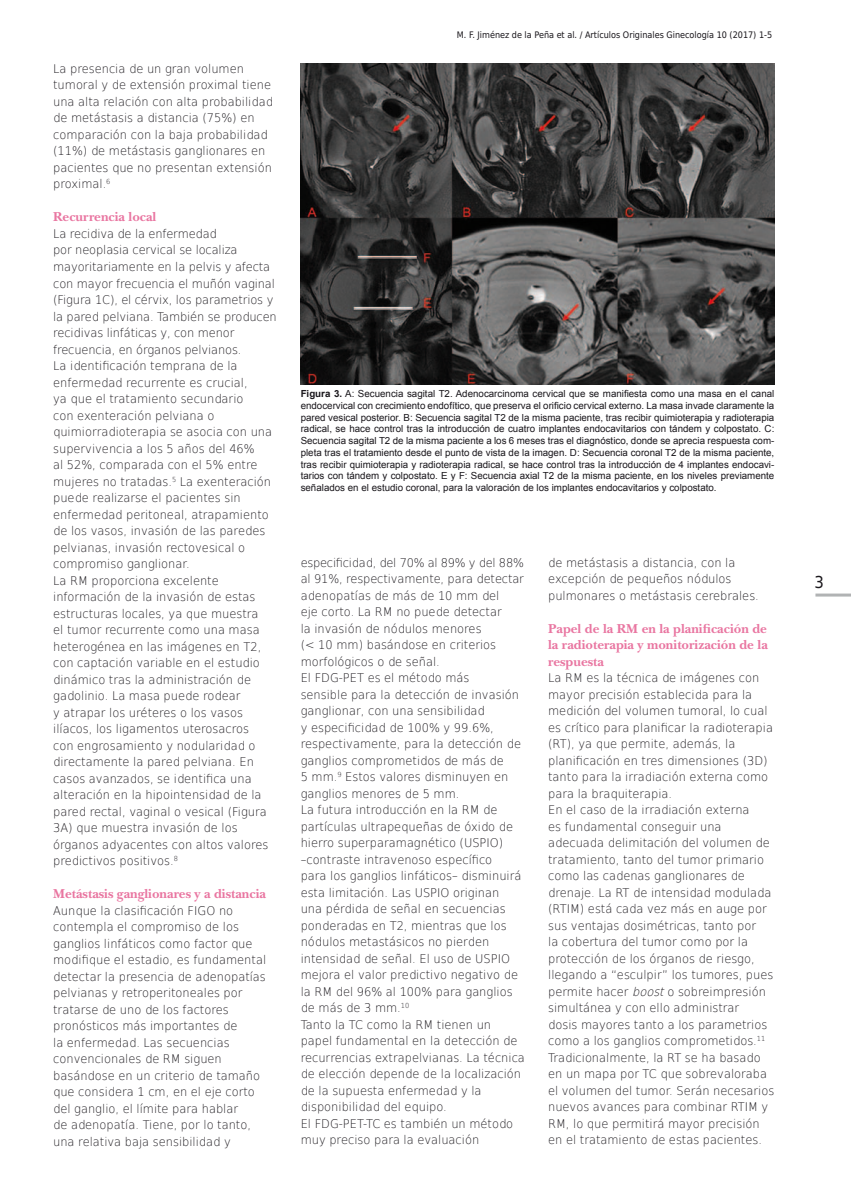
<style>
.page{position:relative;width:851px;height:1191px;background:#fff}
.page>*{position:absolute;margin:0;border:0;box-sizing:border-box;transform-origin:0 0}
.t1{font:16.5px "DejaVu Sans Condensed";color:#1a171c}
.t2{font:700 13.5px/16.5px "New Baskerville Std";color:#e976a1;text-align:justify}
.t3{font:200 12px/16.5px "DejaVu Sans";color:#1a171c;scale:.95 1}
.t4{font:9.75px/11.7px "Arial";color:#1a171c;text-align:justify}
.t5{font:9px "DejaVu Sans Condensed";color:#1a171c}
.s1{font-weight:700}
.s2{font-style:italic}
</style>
<div class="page">
<hr style="left:815px;top:593px;width:35px;height:3px;background:#b1b3b4">
<img style="left:300px;top:64px;width:474px;height:321px">
<p class="t3" style="left:53px;top:60px;width:233px">La presencia de un gran volumen tumoral y de extensión proximal tiene una alta relación con alta probabilidad de metástasis a distancia (75%) en comparación con la baja probabilidad (11%) de metástasis ganglionares en pacientes que no presentan extensión proximal.<sup>6</sup></p>
<p class="t2" style="left:53px;top:209px;width:105px">Recurrencia local</p>
<p class="t3" style="left:53px;top:225px;width:237px">La recidiva de la enfermedad<br>por neoplasia cervical se localiza mayoritariamente en la pelvis y afecta con mayor frecuencia el muñón vaginal (Figura 1C), el cérvix, los parametrios y la pared pelviana. También se producen recidivas linfáticas y, con menor frecuencia, en órganos pelvianos.<br>La identificación temprana de la enfermedad recurrente es crucial,<br>ya que el tratamiento secundario<br>con exenteración pelviana o quimiorradioterapia se asocia con una supervivencia a los 5 años del 46%<br>al 52%, comparada con el 5% entre mujeres no tratadas.<sup>5</sup> La exenteración puede realizarse el pacientes sin enfermedad peritoneal, atrapamiento de los vasos, invasión de las paredes pelvianas, invasión rectovesical o compromiso ganglionar.<br>La RM proporciona excelente información de la invasión de estas estructuras locales, ya que muestra<br>el tumor recurrente como una masa heterogénea en las imágenes en T2, con captación variable en el estudio dinámico tras la administración de gadolinio. La masa puede rodear<br>y atrapar los uréteres o los vasos ilíacos, los ligamentos uterosacros<br>con engrosamiento y nodularidad o directamente la pared pelviana. En casos avanzados, se identifica una alteración en la hipointensidad de la pared rectal, vaginal o vesical (Figura 3A) que muestra invasión de los órganos adyacentes con altos valores predictivos positivos.<sup>8</sup></p>
<p class="t2" style="left:53px;top:885px;width:214px">Metástasis ganglionares y a distancia</p>
<p class="t3" style="left:53px;top:901px;width:226px">Aunque la clasificación FIGO no contempla el compromiso de los ganglios linfáticos como factor que modifique el estadio, es fundamental detectar la presencia de adenopatías pelvianas y retroperitoneales por tratarse de uno de los factores pronósticos más importantes de<br>la enfermedad. Las secuencias convencionales de RM siguen basándose en un criterio de tamaño que considera 1 cm, en el eje corto del ganglio, el límite para hablar<br>de adenopatía. Tiene, por lo tanto, una relativa baja sensibilidad y</p>
<p class="t5" style="left:457px;top:27px;width:317px">M. F. Jiménez de la Peña et al. / Artículos Originales Ginecología 10 (2017) 1-5</p>
<p class="t4" style="left:300px;top:388px;width:475px"><span class="s1">Figura 3.</span> A: Secuencia sagital T2. Adenocarcinoma cervical que se manifiesta como una masa en el canal endocervical con crecimiento endofítico, que preserva el orificio cervical externo. La masa invade claramente la pared vesical posterior. B: Secuencia sagital T2 de la misma paciente, tras recibir quimioterapia y radioterapia radical, se hace control tras la introducción de cuatro implantes endocavitarios con tándem y colpostato. C:<br>Secuencia sagital T2 de la misma paciente a los 6 meses tras el diagnóstico, donde se aprecia respuesta com&shy;pleta tras el tratamiento desde el punto de vista de la imagen. D: Secuencia coronal T2 de la misma paciente, tras recibir quimioterapia y radioterapia radical, se hace control tras la introducción de 4 implantes endocavi&shy;tarios con tándem y colpostato. E y F: Secuencia axial T2 de la misma paciente, en los niveles previamente señalados en el estudio coronal, para la valoración de los implantes endocavitarios y colpostato.</p>
<p class="t3" style="left:300px;top:553px;width:237px">especificidad, del 70% al 89% y del 88% al 91%, respectivamente, para detectar adenopatías de más de 10 mm del<br>eje corto. La RM no puede detectar<br>la invasión de nódulos menores<br>(&lt; 10 mm) basándose en criterios morfológicos o de señal.<br>El FDG-PET es el método más<br>sensible para la detección de invasión ganglionar, con una sensibilidad<br>y especificidad de 100% y 99.6%, respectivamente, para la detección de ganglios comprometidos de más de<br>5 mm.<sup>9</sup> Estos valores disminuyen en ganglios menores de 5 mm.<br>La futura introducción en la RM de partículas ultrapequeñas de óxido de hierro superparamagnético (USPIO) –contraste intravenoso específico<br>para los ganglios linfáticos– disminuirá esta limitación. Las USPIO originan<br>una pérdida de señal en secuencias ponderadas en T2, mientras que los nódulos metastásicos no pierden intensidad de señal. El uso de USPIO mejora el valor predictivo negativo de la RM del 96% al 100% para ganglios de más de 3 mm.<sup>10<br></sup>Tanto la TC como la RM tienen un papel fundamental en la detección de recurrencias extrapelvianas. La técnica de elección depende de la localización de la supuesta enfermedad y la disponibilidad del equipo.<br>El FDG-PET-TC es también un método muy preciso para la evaluación</p>
<p class="t3" style="left:548px;top:553px;width:223px">de metástasis a distancia, con la excepción de pequeños nódulos pulmonares o metástasis cerebrales.</p>
<p class="t2" style="left:548px;top:620px;width:221px">Papel de la RM en la planificación de la radioterapia y monitorización de la respuesta</p>
<p class="t3" style="left:548px;top:669px;width:239px">La RM es la técnica de imágenes con mayor precisión establecida para la medición del volumen tumoral, lo cual es crítico para planificar la radioterapia (RT), ya que permite, además, la planificación en tres dimensiones (3D) tanto para la irradiación externa como para la braquiterapia.<br>En el caso de la irradiación externa<br>es fundamental conseguir una adecuada delimitación del volumen de tratamiento, tanto del tumor primario como las cadenas ganglionares de drenaje. La RT de intensidad modulada (RTIM) está cada vez más en auge por sus ventajas dosimétricas, tanto por<br>la cobertura del tumor como por la protección de los órganos de riesgo, llegando a “esculpir” los tumores, pues permite hacer <span class="s2">boost</span>o sobreimpresión simultánea y con ello administrar<br>dosis mayores tanto a los parametrios como a los ganglios comprometidos.<sup>11<br></sup>Tradicionalmente, la RT se ha basado en un mapa por TC que sobrevaloraba el volumen del tumor. Serán necesarios nuevos avances para combinar RTIM y RM, lo que permitirá mayor precisión en el tratamiento de estas pacientes.</p>
<h1 class="t1" style="left:814px;top:569px;width:11px">3</h1>
</div>
